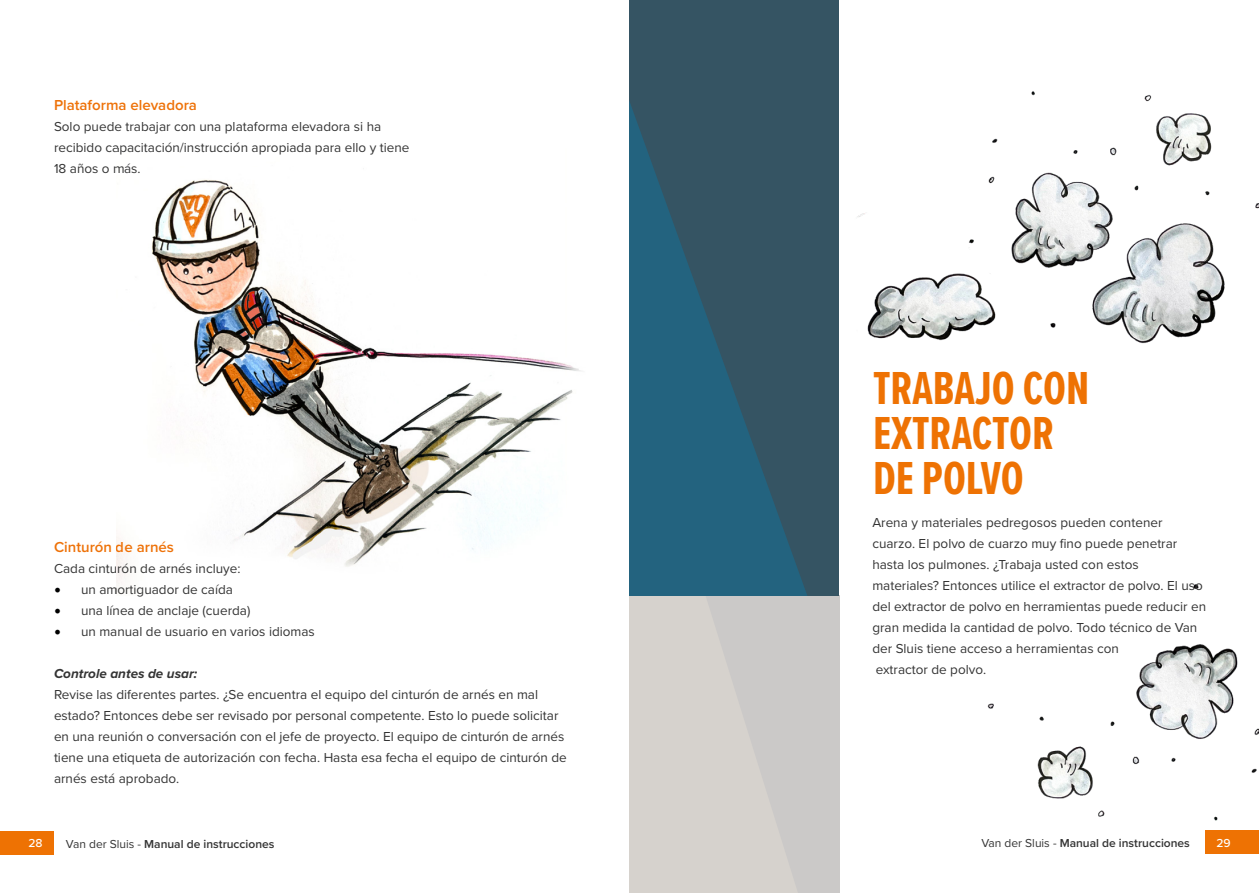
<style>
.page{position:relative;width:1259px;height:893px;background:#fff}
.page>*{position:absolute;margin:0;border:0;box-sizing:border-box;transform-origin:0 0}
.t1{font:700 48px/45px "Proxima Nova Ex Cn";color:#ee7203}
.t2{font:600 15px "Proxima Nova";color:#ee7209}
.t3{font:13.5px/21px "Proxima Nova";color:#343434}
.t4{font:italic 700 13.5px "Proxima Nova";color:#343434}
.t5{font:600 12px "Proxima Nova";color:#343434}
.t6{font:500 12px "Proxima Nova";color:#fff}
.s1{font-family:"Minion Pro";font-size:18px;color:#000}
.s2{font-weight:400}
</style>
<div class="page">
<img style="left:793px;top:584px;width:466px;height:309px">
<svg style="left:950px;top:584px;width:232px;height:109px"></svg>
<img style="left:857px;top:91px;width:402px;height:253px">
<svg style="left:629px;top:596px;width:210px;height:297px;background:#d1cecb"></svg>
<svg style="left:629px;top:0;width:210px;height:595px;background:#2e596c"></svg>
<img style="left:116px;top:180px;width:465px;height:406px">
<div style="left:1229px;top:540px;width:30px;height:100px;background:#fff"></div>
<div style="left:0;top:831px;width:54px;height:24px;background:#ee7203"></div>
<div style="left:1205px;top:830px;width:54px;height:24px;background:#ee7203"></div>
<p class="t2" style="left:54px;top:93px;width:144px">Plataforma elevadora</p>
<p class="t3" style="left:54px;top:115px;width:357px">Solo puede trabajar con una plataforma elevadora si ha recibido capacitación/instrucción apropiada para ello y tiene<br>18 años o más.</p>
<p class="t2" style="left:54px;top:536px;width:121px">Cinturón de arnés</p>
<p class="t3" style="left:54px;top:558px;width:188px">Cada cinturón de arnés incluye:</p>
<p class="t3" style="left:54px;top:579px;width:180px"><span class="s1">•</span> un amortiguador de caída</p>
<p class="t3" style="left:54px;top:600px;width:198px"><span class="s1">•</span> una línea de anclaje (cuerda)</p>
<p class="t3" style="left:54px;top:621px;width:262px"><span class="s1">•</span> un manual de usuario en varios idiomas</p>
<p class="t4" style="left:54px;top:666px;width:145px">Controle antes de usar:</p>
<p class="t3" style="left:54px;top:684px;width:514px">Revise las diferentes partes. ¿Se encuentra el equipo del cinturón de arnés en mal estado? Entonces debe ser revisado por personal competente. Esto lo puede solicitar en una reunión o conversación con el jefe de proyecto. El equipo de cinturón de arnés tiene una etiqueta de autorización con fecha. Hasta esa fecha el equipo de cinturón de arnés está aprobado.</p>
<h1 class="t1" style="left:873px;top:364px;width:218px">TRABAJO CON<br>EXTRACTOR<br>DE POLVO</h1>
<p class="t3" style="left:872px;top:512px;width:335px">Arena y materiales pedregosos pueden contener cuarzo. El polvo de cuarzo muy fino puede penetrar hasta los pulmones. ¿Trabaja usted con estos materiales? Entonces utilice el extractor de polvo. El uso del extractor de polvo en herramientas puede reducir en gran medida la cantidad de polvo. Todo técnico de Van der Sluis tiene acceso a herramientas con<br>extractor de polvo.</p>
<p class="t6" style="left:28px;top:834px;width:16px">28</p>
<p class="t5" style="left:66px;top:835px;width:210px"><span class="s2">Van der Sluis -</span> Manual de instrucciones</p>
<p class="t5" style="left:981px;top:834px;width:210px"><span class="s2">Van der Sluis -</span> Manual de instrucciones</p>
<p class="t6" style="left:1216px;top:834px;width:16px">29</p>
</div>
